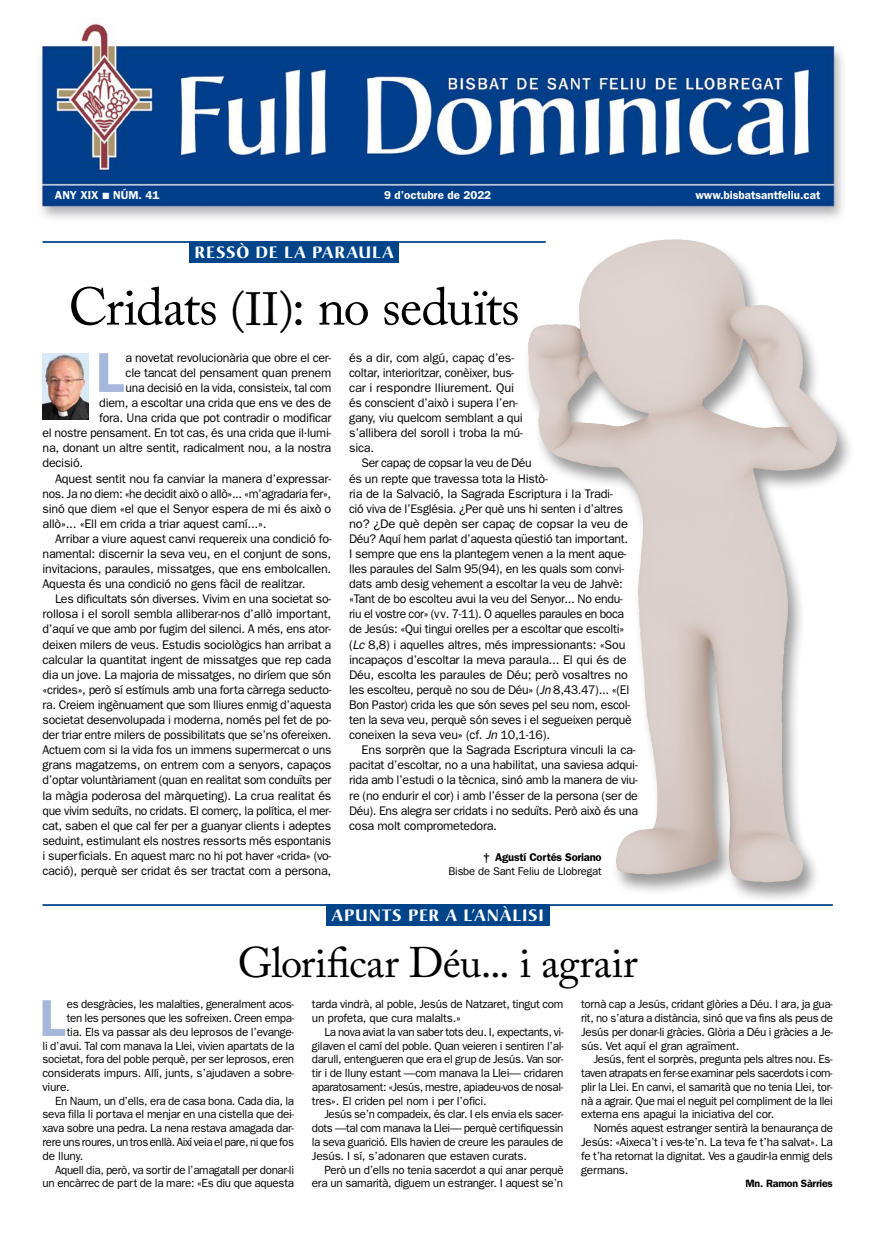
<style>
.page{position:relative;width:886px;height:1241px;background:#fff}
.page>*{position:absolute;margin:0;border:0;box-sizing:border-box;transform-origin:0 0}
.t1{font:600 56.5px "Franklin Gothic";color:#a5b8db}
.t2{font:52.5px "Adobe Caslon Pro";letter-spacing:-.02em;color:#000}
.t3{font:600 52px "Franklin Gothic";color:#a5b8db}
.t4{font:42.5px "Adobe Caslon Pro";letter-spacing:-.01em;color:#000}
.t5{font:700 16.25px "Christiana";letter-spacing:.05em;color:#fff}
.t6{font:12.5px/15.1px "Franklin Gothic";letter-spacing:-.02em;color:#000}
.t7{font:11.88px/13.8px "Franklin Gothic";letter-spacing:-.025em;color:#000;text-align:justify}
.t8{font:600 11.5px "Franklin Gothic";color:#fff}
.t9{font:11.25px "Franklin Gothic";letter-spacing:-.02em;color:#000}
.t10{font:600 11.25px "Franklin Gothic";letter-spacing:-.02em;color:#000}
.t11{font:600 10.62px "Franklin Gothic";letter-spacing:-.02em;color:#000}
.s1{font-family:"European Pi Three";font-weight:400;font-size:9px}
.s2{font-size:46.25px}
.s3{font-style:italic}
</style>
<div class="page">
<div style="left:524px;top:238px;width:331px;height:666px;background:#000;opacity:.4"></div>
<img style="left:528px;top:239px;width:142px;height:181px">
<img style="left:36px;top:21px;width:807px;height:198px">
<div style="left:190px;top:241px;width:209px;height:21px;background:#00448a"></div>
<hr style="left:43px;top:241px;width:503px;height:2px;background:#00448a">
<img style="left:43px;top:353px;width:46px;height:66px">
<div style="left:326px;top:904px;width:223px;height:21px;background:#00448a"></div>
<hr style="left:43px;top:904px;width:790px;height:1px;background:#00448a">
<p class="t8" style="left:55px;top:188px;width:106px">ANY XIX <span class="s1">L</span> NÚM. 41</p>
<p class="t8" style="left:384px;top:188px;width:109px">9 d’octubre de 2022</p>
<p class="t8" style="left:695px;top:188px;width:127px">www.bisbatsantfeliu.cat</p>
<h3 class="t5" style="left:194px;top:241px;width:201px">RESSÒ DE LA PARAULA</h3>
<h2 class="t2" style="left:69px;top:276px;width:452px">Cridats <span class="s2">(II)</span>: no seduïts</h2>
<p class="t6" style="left:349px;top:349px;width:175px">és a dir, com algú, capaç d’es&shy;coltar, interioritzar, conèixer, bus&shy;car i respondre lliurement. Qui és conscient d’això i supera l’en&shy;gany, viu quelcom semblant a qui s’allibera del soroll i troba la mú&shy;sica.</p>
<p class="t6" style="left:349px;top:455px;width:284px;text-indent:13px">Ser capaç de copsar la veu de Déu<br>és un repte que travessa tota la Histò-<br>ria de la Salvació, la Sagrada Escriptura i la Tradi-<br>ció viva de l’Església. ¿Per què uns hi senten i d’altres no? ¿De què depèn ser capaç de copsar la veu de Déu? Aquí hem parlat d’aquesta qüestió tan important.<br>I sempre que ens la plantegem venen a la ment aque&shy;lles paraules del Salm 95(94), en les quals som convi&shy;dats amb desig vehement a escoltar la veu de Jahvè: «Tant de bo escolteu avui la veu del Senyor... No endu&shy;riu el vostre cor» (vv. 7-11). O aquelles paraules en boca de Jesús: «Qui tingui orelles per a escoltar que escolti» (<span class="s3">Lc</span> 8,8) i aquelles altres, més impressionants: «Sou incapaços d’escoltar la meva paraula... El qui és de Déu, escolta les paraules de Déu; però vosaltres no les escolteu, perquè no sou de Déu» (<span class="s3">Jn</span> 8,43.47)... «(El Bon Pastor) crida les que són seves pel seu nom, escol&shy;ten la seva veu, perquè són seves i el segueixen perquè coneixen la seva veu» (cf. <span class="s3">Jn</span> 10,1-16).</p>
<p class="t6" style="left:349px;top:742px;width:290px;text-indent:13px">Ens sorprèn que la Sagrada Escriptura vinculi la ca&shy;pacitat d’escoltar, no a una habilitat, una saviesa adqui&shy;rida amb l’estudi o la tècnica, sinó amb la manera de viu&shy;re (no endurir el cor) i amb l’ésser de la persona (ser de Déu). Ens alegra ser cridats i no seduïts. Però això és una cosa molt comprometedora.</p>
<p class="t10" style="left:483px;top:850px;width:120px">† Agustí Cortés Soriano</p>
<p class="t9" style="left:448px;top:864px;width:155px">Bisbe de Sant Feliu de Llobregat</p>
<h1 class="t1" style="left:96px;top:339px;width:30px">L</h1>
<p class="t6" style="left:126px;top:349px;width:207px">a novetat revolucionària que obre el cer-</p>
<p class="t6" style="left:126px;top:365px;width:207px">cle tancat del pensament quan prenem</p>
<p class="t6" style="left:126px;top:380px;width:207px">una decisió en la vida, consisteix, tal com</p>
<p class="t6" style="left:99px;top:395px;width:233px">diem, a escoltar una crida que ens ve des de</p>
<p class="t6" style="left:99px;top:410px;width:234px">fora. Una crida que pot contradir o modificar</p>
<p class="t6" style="left:43px;top:425px;width:290px">el nostre pensament. En tot cas, és una crida que il·lumi-</p>
<p class="t6" style="left:43px;top:440px;width:290px">na, donant un altre sentit, radicalment nou, a la nostra</p>
<p class="t6" style="left:43px;top:455px;width:42px">decisió.</p>
<p class="t6" style="left:55px;top:470px;width:278px">Aquest sentit nou fa canviar la manera d’expressar-</p>
<p class="t6" style="left:43px;top:485px;width:290px">nos. Ja no diem: «he decidit això o allò»... «m’agradaria fer»,</p>
<p class="t6" style="left:43px;top:500px;width:290px">sinó que diem «el que el Senyor espera de mi és això o</p>
<p class="t6" style="left:43px;top:515px;width:225px">allò»... «Ell em crida a triar aquest camí...».</p>
<p class="t6" style="left:55px;top:530px;width:278px">Arribar a viure aquest canvi requereix una condició fo-</p>
<p class="t6" style="left:43px;top:546px;width:290px">namental: discernir la seva veu, en el conjunt de sons,</p>
<p class="t6" style="left:43px;top:561px;width:290px">invitacions, paraules, missatges, que ens embolcallen.</p>
<p class="t6" style="left:43px;top:576px;width:265px">Aquesta és una condició no gens fàcil de realitzar.</p>
<p class="t6" style="left:55px;top:591px;width:278px">Les dificultats són diverses. Vivim en una societat so-</p>
<p class="t6" style="left:43px;top:606px;width:290px">rollosa i el soroll sembla alliberar-nos d’allò important,</p>
<p class="t6" style="left:43px;top:621px;width:290px">d’aquí ve que amb por fugim del silenci. A més, ens ator-</p>
<p class="t6" style="left:43px;top:636px;width:290px">deixen milers de veus. Estudis sociològics han arribat a</p>
<p class="t6" style="left:43px;top:651px;width:290px">calcular la quantitat ingent de missatges que rep cada</p>
<p class="t6" style="left:43px;top:666px;width:290px">dia un jove. La majoria de missatges, no diríem que són</p>
<p class="t6" style="left:43px;top:681px;width:290px">«crides», però sí estímuls amb una forta càrrega seducto-</p>
<p class="t6" style="left:43px;top:696px;width:290px">ra. Creiem ingènuament que som lliures enmig d’aquesta</p>
<p class="t6" style="left:43px;top:712px;width:290px">societat desenvolupada i moderna, només pel fet de po-</p>
<p class="t6" style="left:43px;top:727px;width:290px">der triar entre milers de possibilitats que se’ns ofereixen.</p>
<p class="t6" style="left:43px;top:742px;width:290px">Actuem com si la vida fos un immens supermercat o uns</p>
<p class="t6" style="left:43px;top:757px;width:290px">grans magatzems, on entrem com a senyors, capaços</p>
<p class="t6" style="left:43px;top:772px;width:290px">d’optar voluntàriament (quan en realitat som conduïts per</p>
<p class="t6" style="left:43px;top:787px;width:290px">la màgia poderosa del màrqueting). La crua realitat és</p>
<p class="t6" style="left:43px;top:802px;width:290px">que vivim seduïts, no cridats. El comerç, la política, el mer-</p>
<p class="t6" style="left:43px;top:817px;width:290px">cat, saben el que cal fer per a guanyar clients i adeptes</p>
<p class="t6" style="left:43px;top:832px;width:290px">seduint, estimulant els nostres ressorts més espontanis</p>
<p class="t6" style="left:43px;top:847px;width:290px">i superficials. En aquest marc no hi pot haver «crida» (vo-</p>
<p class="t6" style="left:43px;top:862px;width:290px">cació), perquè ser cridat és ser tractat com a persona,</p>
<h3 class="t5" style="left:332px;top:904px;width:214px">APUNTS PER A L’ANÀLISI</h3>
<h3 class="t4" style="left:238px;top:937px;width:401px">Glorificar Déu... i agrair</h3>
<h3 class="t3" style="left:40px;top:987px;width:27px">L</h3>
<p class="t7" style="left:67px;top:997px;width:229px">es desgràcies, les malalties, generalment acos-</p>
<p class="t7" style="left:67px;top:1010px;width:229px">ten les persones que les sofreixen. Creen empa-</p>
<p class="t7" style="left:67px;top:1024px;width:229px">tia. Els va passar als deu leprosos de l’evange-</p>
<p class="t7" style="left:43px;top:1038px;width:253px">li d’avui. Tal com manava la Llei, vivien apartats de la</p>
<p class="t7" style="left:43px;top:1052px;width:253px">societat, fora del poble perquè, per ser leprosos, eren</p>
<p class="t7" style="left:43px;top:1065px;width:253px">considerats impurs. Allí, junts, s’ajudaven a sobre-</p>
<p class="t7" style="left:43px;top:1079px;width:29px">viure.</p>
<p class="t7" style="left:55px;top:1093px;width:241px">En Naum, un d’ells, era de casa bona. Cada dia, la</p>
<p class="t7" style="left:43px;top:1107px;width:253px">seva filla li portava el menjar en una cistella que dei-</p>
<p class="t7" style="left:43px;top:1120px;width:253px">xava sobre una pedra. La nena restava amagada dar-</p>
<p class="t7" style="left:43px;top:1134px;width:253px">rere uns roures, un tros enllà. Així veia el pare, ni que fos</p>
<p class="t7" style="left:43px;top:1148px;width:42px">de lluny.</p>
<p class="t7" style="left:55px;top:1162px;width:241px">Aquell dia, però, va sortir de l’amagatall per donar-li</p>
<p class="t7" style="left:43px;top:1175px;width:253px">un encàrrec de part de la mare: «Es diu que aquesta</p>
<p class="t7" style="left:312px;top:997px;width:253px">tarda vindrà, al poble, Jesús de Natzaret, tingut com un profeta, que cura malalts.»</p>
<p class="t7" style="left:312px;top:1024px;width:253px;text-indent:13px">La nova aviat la van saber tots deu. I, expectants, vi&shy;gilaven el camí del poble. Quan veieren i sentiren l’al&shy;darull, entengueren que era el grup de Jesús. Van sor&shy;tir i de lluny estant —com manava la Llei— cridaren aparatosament: «Jesús, mestre, apiadeu-vos de nosal&shy;tres». El criden pel nom i per l’ofici.</p>
<p class="t7" style="left:312px;top:1107px;width:253px;text-indent:13px">Jesús se’n compadeix, és clar. I els envia els sacer&shy;dots —tal com manava la Llei— perquè certifiquessin la seva guarició. Ells havien de creure les paraules de Jesús. I sí, s’adonaren que estaven curats.</p>
<p class="t7" style="left:312px;top:1162px;width:253px;text-align:right">Però un d’ells no tenia sacerdot a qui anar perquè era un samarità, diguem un estranger. I aquest se’n</p>
<p class="t7" style="left:581px;top:997px;width:253px">tornà cap a Jesús, cridant glòries a Déu. I ara, ja gua&shy;rit, no s’atura a distància, sinó que va fins als peus de Jesús per donar-li gràcies. Glòria a Déu i gràcies a Je&shy;sús. Vet aquí el gran agraïment.</p>
<p class="t7" style="left:581px;top:1052px;width:253px;text-indent:13px">Jesús, fent el sorprès, pregunta pels altres nou. Es&shy;taven atrapats en fer-se examinar pels sacerdots i com&shy;plir la Llei. En canvi, el samarità que no tenia Llei, tor&shy;nà a agrair. Que mai el neguit pel compliment de la llei externa ens apagui la iniciativa del cor.</p>
<p class="t7" style="left:581px;top:1120px;width:253px;text-indent:13px">Només aquest estranger sentirà la benaurança de Jesús: «Aixeca’t i ves-te’n. La teva fe t’ha salvat». La fe t’ha retornat la dignitat. Ves a gaudir-la enmig dels germans.</p>
<p class="t11" style="left:745px;top:1177px;width:89px">Mn. Ramon Sàrries</p>
</div>
